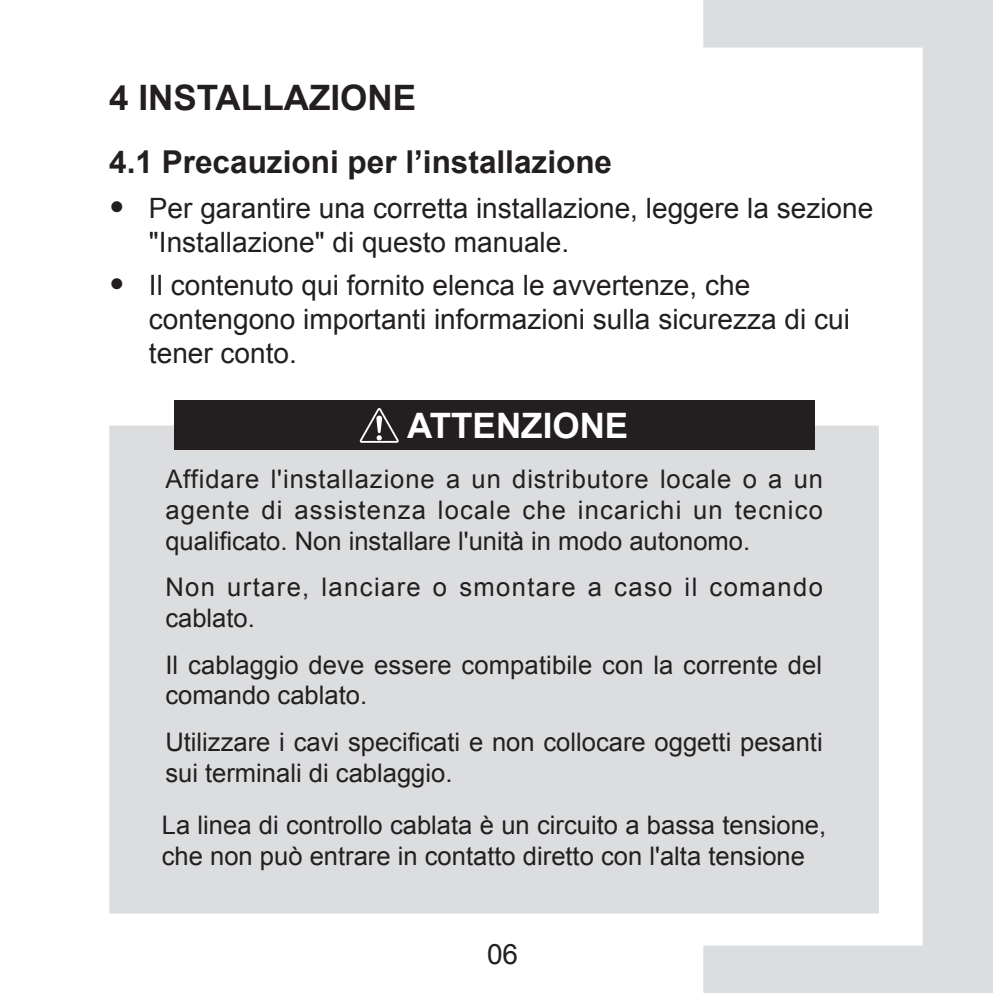
<style>
.page{position:relative;width:993px;height:993px;background:#fff}
.page>*{position:absolute;margin:0;border:0;box-sizing:border-box;transform-origin:0 0}
.T1-1{font:700 35px "Arial";color:#231f20}
.t1{font:700 35px "Arial";color:#fff}
.T1-2{font:700 31.5px "Arial";color:#231f20}
.t2{font:28px/33.6px "Arial";color:#231f20}
.t3{font:25.55px/30.8px "Arial";color:#231f20}
.t4{font:25.55px/30.8px "Arial";letter-spacing:.055em;color:#231f20}
</style>
<div class="page">
<svg style="left:703px;top:0;width:289px;height:992px"></svg>
<div style="left:109px;top:425px;width:769px;height:488px;background:#dcdddf"></div>
<div style="left:174px;top:400px;width:640px;height:50px;background:#231f20"></div>
<svg style="left:359px;top:408px;width:39px;height:34px"></svg>
<p class="T1-1" style="left:109px;top:74px;width:308px">4 INSTALLAZIONE</p>
<p class="T1-2" style="left:109px;top:141px;width:504px">4.1 Precauzioni per l’installazione</p>
<p class="t2" style="left:149px;top:192px;width:725px">Per garantire una corretta installazione, leggere la sezione "Installazione" di questo manuale.</p>
<p class="t2" style="left:149px;top:269px;width:702px">Il contenuto qui fornito elenca le avvertenze, che contengono importanti informazioni sulla sicurezza di cui tener conto.</p>
<p class="t1" style="left:407px;top:402px;width:223px">ATTENZIONE</p>
<p class="t3" style="left:165px;top:464px;width:659px;text-align:justify">Affidare l'installazione a un distributore locale o a un agente di assistenza locale che incarichi un tecnico qualificato. Non installare l'unità in modo autonomo.</p>
<p class="t4" style="left:165px;top:571px;width:659px">Non urtare, lanciare o smontare a caso il comando cablato.</p>
<p class="t3" style="left:165px;top:649px;width:658px">Il cablaggio deve essere compatibile con la corrente del comando cablato.</p>
<p class="t3" style="left:165px;top:726px;width:658px">Utilizzare i cavi specificati e non collocare oggetti pesanti sui terminali di cablaggio.</p>
<p class="t3" style="left:162px;top:809px;width:665px">La linea di controllo cablata è un circuito a bassa tensione, che non può entrare in contatto diretto con l'alta tensione</p>
<p class="t2" style="left:487px;top:937px;width:33px">06</p>
</div>
